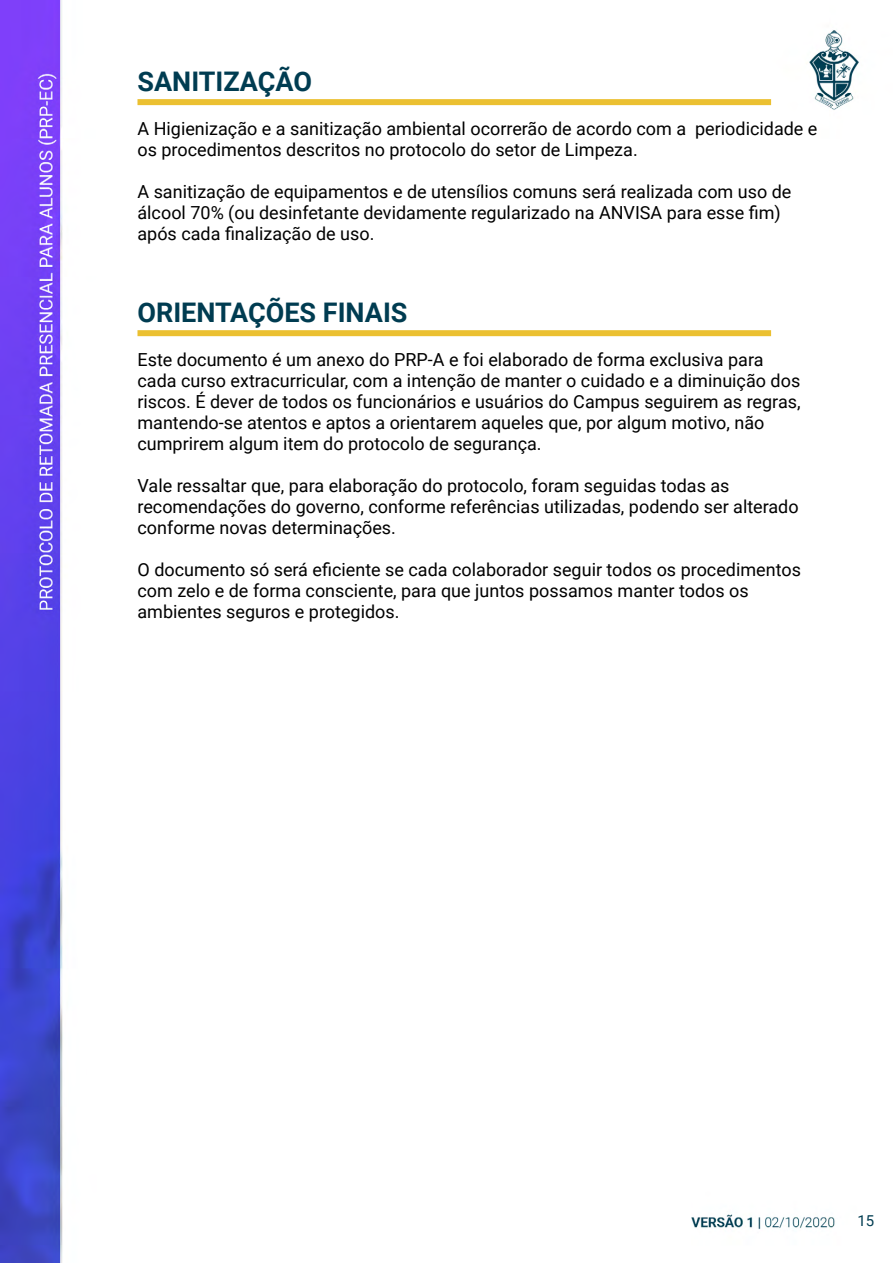
<style>
.page{position:relative;width:893px;height:1263px;background:#fff}
.page>*{position:absolute;margin:0;border:0;box-sizing:border-box;transform-origin:0 0}
.t1{font:700 27px "Roboto";color:#003c51}
.t2{font:18px/21px "Roboto";color:#000}
.t3{font:15px "Roboto";color:#003c51}
</style>
<div class="page">
<img style="left:0;top:0;width:859px;height:1263px">
<div style="left:137px;top:99px;width:634px;height:6px;background:#ebc031"></div>
<div style="left:137px;top:330px;width:634px;height:6px;background:#ebc031"></div>
<h1 class="t1" style="left:137px;top:63px;width:176px">SANITIZAÇÃO</h1>
<p class="t2" style="left:137px;top:117px;width:681px">A Higienização e a sanitização ambiental ocorrerão de acordo com a periodicidade e os procedimentos descritos no protocolo do setor de Limpeza.</p>
<p class="t2" style="left:137px;top:180px;width:655px">A sanitização de equipamentos e de utensílios comuns será realizada com uso de álcool 70% (ou desinfetante devidamente regularizado na ANVISA para esse fim) após cada finalização de uso.</p>
<h1 class="t1" style="left:137px;top:294px;width:272px">ORIENTAÇÕES FINAIS</h1>
<p class="t2" style="left:137px;top:348px;width:665px">Este documento é um anexo do PRP-A e foi elaborado de forma exclusiva para cada curso extracurricular, com a intenção de manter o cuidado e a diminuição dos riscos. É dever de todos os funcionários e usuários do Campus seguirem as regras, mantendo-se atentos e aptos a orientarem aqueles que, por algum motivo, não cumprirem algum item do protocolo de segurança.</p>
<p class="t2" style="left:137px;top:474px;width:663px">Vale ressaltar que, para elaboração do protocolo, foram seguidas todas as recomendações do governo, conforme referências utilizadas, podendo ser alterado conforme novas determinações.</p>
<p class="t2" style="left:137px;top:559px;width:665px">O documento só será eficiente se cada colaborador seguir todos os procedimentos com zelo e de forma consciente, para que juntos possamos manter todos os ambientes seguros e protegidos.</p>
<p class="t3" style="left:857px;top:1210px;width:18px">15</p>
</div>
